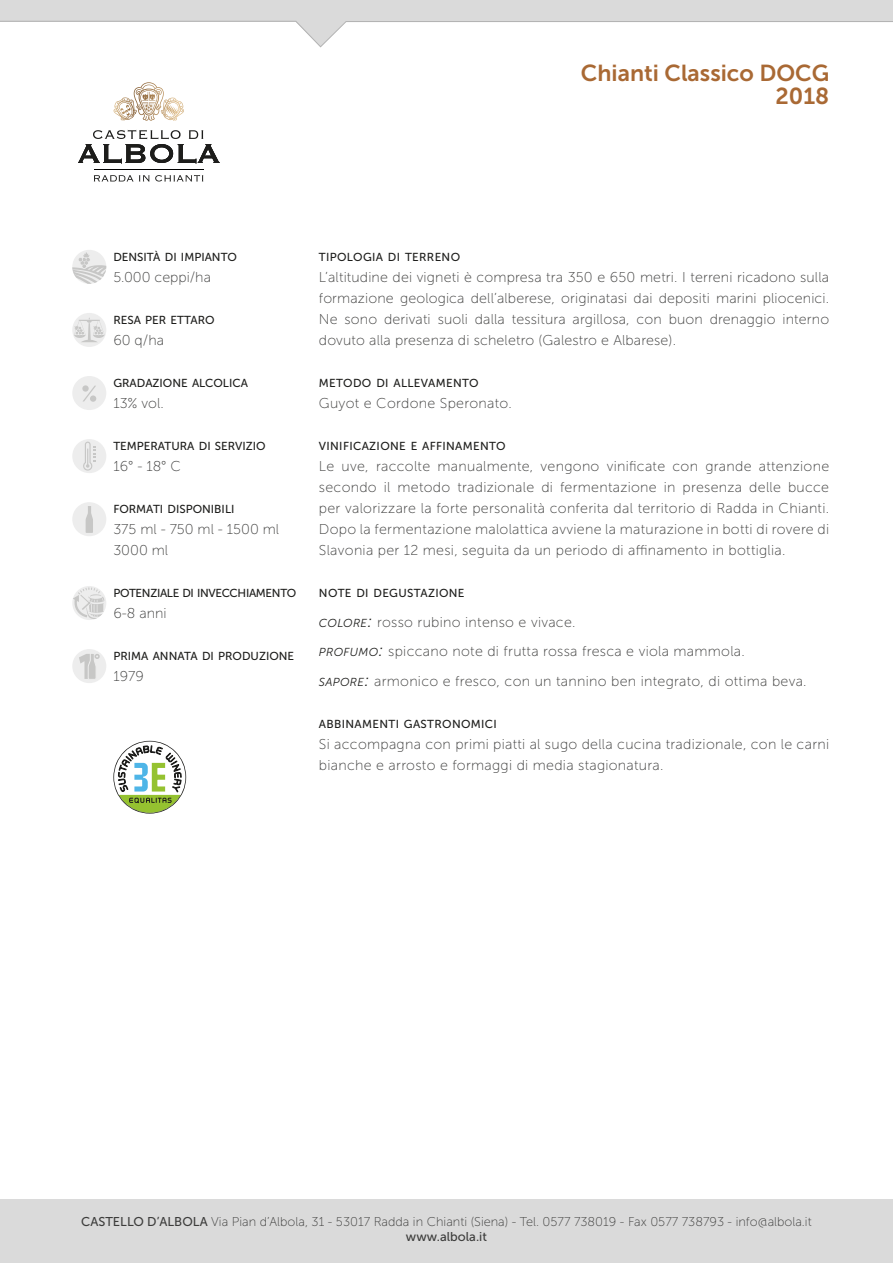
<style>
.page{position:relative;width:893px;height:1263px;background:#fff}
.page>*{position:absolute;margin:0;border:0;box-sizing:border-box;transform-origin:0 0}
.t1{font:23.1px/23.1px "Museo Sans 700";color:#a96934;text-align:right}
.t2{font:14.25px/21px "Museo Sans 100";letter-spacing:.02em;color:#3d3d3c;text-align:justify}
.t3{font:14.25px/21px "Museo Sans 100";color:#3d3d3c}
.t4{font:12.75px "Museo Sans 100";color:#3d3d3c}
.t5{font:12.75px "Museo Sans 500";color:#3d3d3c}
.t6{font:11.55px "Museo Sans 500";color:#1d1d1b}
.t7{font:11.55px "Museo Sans 500";letter-spacing:.03em;color:#1d1d1b}
.t8{font:11.55px "Museo Sans 500";letter-spacing:-.03em;color:#1d1d1b}
.s1{font-family:"Museo Sans 300";font-style:italic;font-size:11.55px;color:#1d1d1b}
.s2{font-family:"Museo Sans 300";font-style:italic;font-size:16.5px;color:#1d1d1b}
.s3{font-family:"Museo Sans 500"}
</style>
<div class="page">
<div style="left:0;top:1199px;width:893px;height:64px;background:#dadada"></div>
<div style="left:0;top:0;width:893px;height:21px;background:#dadada"></div>
<svg style="left:0;top:21px;width:893px;height:27px"></svg>
<div style="left:72px;top:250px;width:34px;height:34px;background:#ededed;border-radius:50%"></div>
<svg style="left:72px;top:252px;width:34px;height:32px"></svg>
<div style="left:72px;top:313px;width:34px;height:34px;background:#ededed;border-radius:50%"></div>
<svg style="left:74px;top:318px;width:31px;height:24px"></svg>
<div style="left:72px;top:376px;width:34px;height:34px;background:#ededed;border-radius:50%"></div>
<svg style="left:82px;top:385px;width:14px;height:17px"></svg>
<div style="left:72px;top:502px;width:34px;height:34px;background:#ededed;border-radius:50%"></div>
<svg style="left:86px;top:506px;width:7px;height:27px"></svg>
<div style="left:72px;top:439px;width:34px;height:34px;background:#ededed;border-radius:50%"></div>
<svg style="left:83px;top:442px;width:13px;height:29px"></svg>
<svg style="left:113px;top:82px;width:71px;height:39px"></svg>
<svg style="left:94px;top:175px;width:109px;height:6px"></svg>
<svg style="left:78px;top:130px;width:142px;height:34px"></svg>
<hr style="left:94px;top:169px;width:110px;height:1px;background:#000">
<div style="left:72px;top:586px;width:34px;height:34px;background:#ededed;border-radius:50%"></div>
<svg style="left:73px;top:587px;width:31px;height:32px"></svg>
<div style="left:72px;top:649px;width:34px;height:34px;background:#ededed;border-radius:50%"></div>
<svg style="left:79px;top:654px;width:21px;height:26px"></svg>
<svg style="left:113px;top:741px;width:73px;height:72px"></svg>
<h1 class="t1" style="left:581px;top:62px;width:250px">Chianti Classico DOCG<br>2018</h1>
<p class="t6" style="left:113px;top:251px;width:125px">DENSITÀ DI IMPIANTO</p>
<p class="t3" style="left:113px;top:267px;width:99px">5.000 ceppi/ha</p>
<p class="t6" style="left:113px;top:314px;width:103px">RESA PER ETTARO</p>
<p class="t2" style="left:113px;top:330px;width:52px">60 q/ha</p>
<p class="t6" style="left:113px;top:377px;width:136px">GRADAZIONE ALCOLICA</p>
<p class="t2" style="left:113px;top:393px;width:52px">13% vol.</p>
<p class="t6" style="left:113px;top:440px;width:154px">TEMPERATURA DI SERVIZIO</p>
<p class="t2" style="left:113px;top:456px;width:69px">16° - 18° C</p>
<p class="t6" style="left:113px;top:503px;width:123px">FORMATI DISPONIBILI</p>
<p class="t3" style="left:113px;top:519px;width:167px">375 ml - 750 ml - 1500 ml<br>3000 ml</p>
<p class="t8" style="left:113px;top:587px;width:184px">POTENZIALE DI INVECCHIAMENTO</p>
<p class="t2" style="left:113px;top:603px;width:55px">6-8 anni</p>
<p class="t6" style="left:113px;top:650px;width:182px">PRIMA ANNATA DI PRODUZIONE</p>
<p class="t2" style="left:113px;top:666px;width:32px">1979</p>
<p class="t7" style="left:319px;top:251px;width:143px">TIPOLOGIA DI TERRENO</p>
<p class="t2" style="left:319px;top:267px;width:512px">L’altitudine dei vigneti è compresa tra 350 e 650 metri. I terreni ricadono sulla formazione geologica dell’alberese, originatasi dai depositi marini pliocenici.<br>Ne sono derivati suoli dalla tessitura argillosa, con buon drenaggio interno dovuto alla presenza di scheletro (Galestro e Albarese).</p>
<p class="t7" style="left:319px;top:377px;width:161px">METODO DI ALLEVAMENTO</p>
<p class="t2" style="left:319px;top:393px;width:195px">Guyot e Cordone Speronato.</p>
<p class="t7" style="left:319px;top:440px;width:188px">VINIFICAZIONE E AFFINAMENTO</p>
<p class="t2" style="left:319px;top:456px;width:512px">Le uve, raccolte manualmente, vengono vinificate con grande attenzione secondo il metodo tradizionale di fermentazione in presenza delle bucce per valorizzare la forte personalità conferita dal territorio di Radda in Chianti.<br>Dopo la fermentazione malolattica avviene la maturazione in botti di rovere di Slavonia per 12 mesi, seguita da un periodo di affinamento in bottiglia.</p>
<p class="t7" style="left:319px;top:587px;width:147px">NOTE DI DEGUSTAZIONE</p>
<p class="t2" style="left:319px;top:607px;width:489px;line-height:29.5px;text-align:left"><span class="s1">COLORE</span><span class="s2">:</span> rosso rubino intenso e vivace.<br><span class="s1">PROFUMO</span><span class="s2">:</span> spiccano note di frutta rossa fresca e viola mammola.<br><span class="s1">SAPORE</span><span class="s2">:</span> armonico e fresco, con un tannino ben integrato, di ottima beva.</p>
<p class="t7" style="left:319px;top:717px;width:180px">ABBINAMENTI GASTRONOMICI</p>
<p class="t2" style="left:319px;top:733px;width:512px">Si accompagna con primi piatti al sugo della cucina tradizionale, con le carni bianche e arrosto e formaggi di media stagionatura.</p>
<p class="t4" style="left:81px;top:1214px;width:732px"><span class="s3">CASTELLO D’ALBOLA</span> Via Pian d’Albola, 31 - 53017 Radda in Chianti (Siena) - Tel. 0577 738019 - Fax 0577 738793 - info@albola.it</p>
<p class="t5" style="left:406px;top:1230px;width:83px">www.albola.it</p>
</div>
